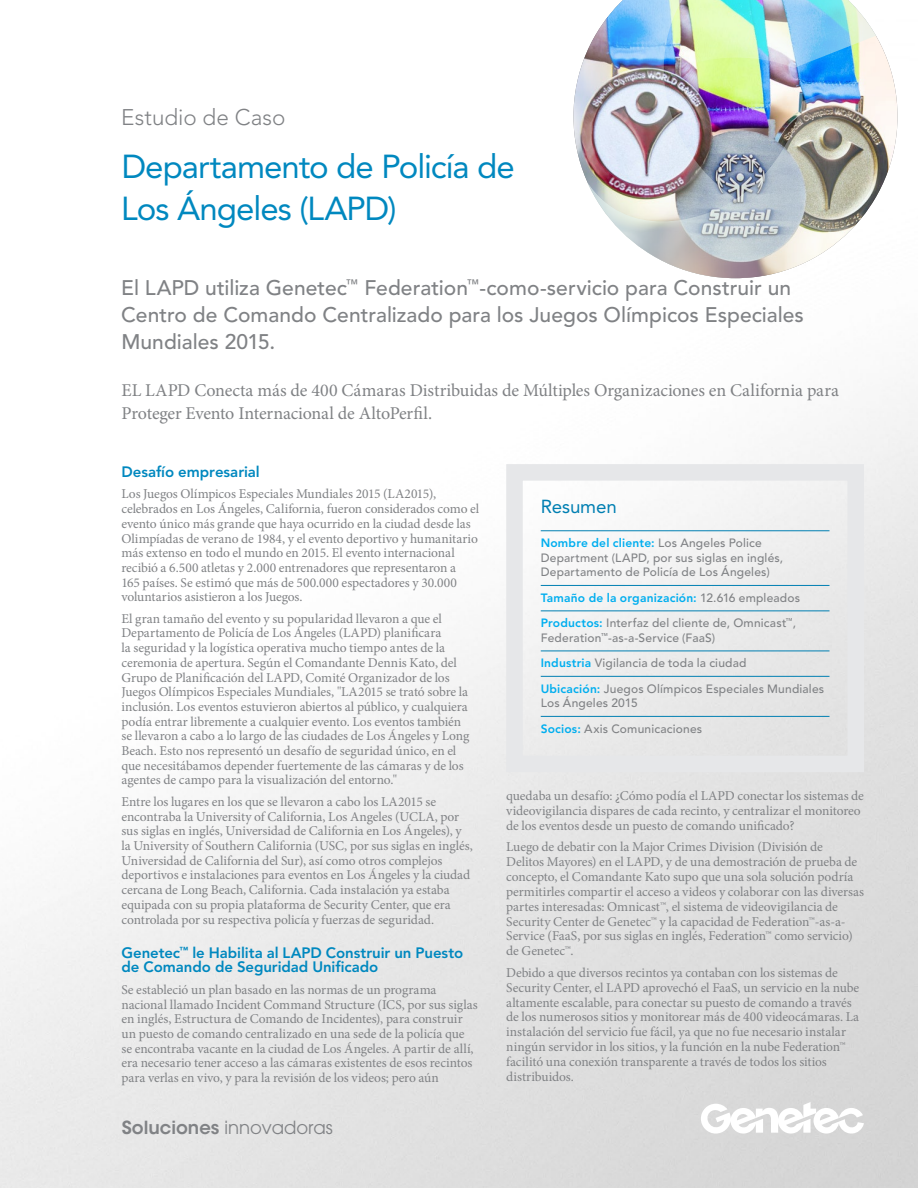
<style>
.page{position:relative;width:918px;height:1188px;background:#fff}
.page>*{position:absolute;margin:0;border:0;box-sizing:border-box;transform-origin:0 0}
.Main_Title{font:33px/42px "Avenir LT Std";letter-spacing:-.03em;color:#0088bf}
.Document_Type{font:300 22.5px "Avenir LT Std";color:#808285}
.Main_Title-2{font:500 21px/27px "Avenir LT Std";color:#808285}
.Box_Title{font:18.75px "Avenir LT Std";letter-spacing:-.005em;color:#007fb2}
.Intro_Text{font:18px/22.5px "Minion Pro";letter-spacing:-.005em;color:#808285}
.t1{font:18px "ITC Avant Garde Std";color:#808285}
.Subheading{font:800 15px/14.7px "Avenir LT Std";letter-spacing:-.005em;color:#0088bf}
.Body_Text{font:13.5px/14.7px "Minion Pro";letter-spacing:-.005em;color:#808285}
.Box_List_text{font:500 12px/14.7px "Avenir LT Std";letter-spacing:.015em;color:#808285}
.Box_List_text-2{font:800 12px "Avenir LT Std";letter-spacing:.015em;color:#00aeef}
.s1{font-weight:600}
.s2{font-weight:800;color:#00aeef}
.s3{font-weight:500;color:#808285}
</style>
<div class="page">
<img style="left:0;top:105px;width:918px;height:1083px">
<svg style="left:701px;top:1102px;width:163px;height:32px"></svg>
<hr style="left:541px;top:531px;width:289px;height:1px;background:#007fb2">
<hr style="left:541px;top:585px;width:289px;height:1px;background:#007fb2">
<hr style="left:541px;top:611px;width:289px;height:1px;background:#007fb2">
<hr style="left:541px;top:651px;width:289px;height:1px;background:#007fb2">
<hr style="left:541px;top:676px;width:289px;height:1px;background:#007fb2">
<hr style="left:541px;top:716px;width:289px;height:1px;background:#007fb2">
<div style="left:506px;top:464px;width:358px;height:308px;border:16px solid #e6e7e9"></div>
<img style="left:753px;top:0;width:123px;height:67px">
<img style="left:555px;top:0;width:198px;height:240px">
<img style="left:587px;top:67px;width:310px;height:231px">
<p class="Document_Type" style="left:121px;top:104px;width:166px">Estudio de Caso</p>
<p class="Main_Title" style="left:121px;top:145px;width:395px">Departamento de Policía de<br>Los Ángeles (LAPD)</p>
<p class="Main_Title-2" style="left:121px;top:275px;width:684px">El LAPD utiliza Genetec<sup>™</sup> Federation<sup>™</sup>-como-servicio para Construir un<br>Centro de Comando Centralizado para los Juegos Olímpicos Especiales<br>Mundiales 2015.</p>
<p class="Intro_Text" style="left:122px;top:379px;width:719px">EL LAPD Conecta más de 400 Cámaras Distribuidas de Múltiples Organizaciones en California para<br>Proteger Evento Internacional de AltoPerfil.</p>
<p class="Subheading" style="left:122px;top:464px;width:140px">Desafío empresarial</p>
<p class="Body_Text" style="left:122px;top:487px;width:359px">Los Juegos Olímpicos Especiales Mundiales 2015 (LA2015), celebrados en Los Ángeles, California, fueron considerados como el evento único más grande que haya ocurrido en la ciudad desde las Olimpíadas de verano de 1984, y el evento deportivo y humanitario más extenso en todo el mundo en 2015. El evento internacional recibió a 6.500 atletas y 2.000 entrenadores que representaron a<br>165 países. Se estimó que más de 500.000 espectadores y 30.000 voluntarios asistieron a los Juegos.</p>
<p class="Body_Text" style="left:122px;top:611px;width:349px">El gran tamaño del evento y su popularidad llevaron a que el Departamento de Policía de Los Ángeles (LAPD) planificara<br>la seguridad y la logística operativa mucho tiempo antes de la ceremonia de apertura. Según el Comandante Dennis Kato, del Grupo de Planificación del LAPD, Comité Organizador de los Juegos Olímpicos Especiales Mundiales, "LA2015 se trató sobre la inclusión. Los eventos estuvieron abiertos al público, y cualquiera podía entrar libremente a cualquier evento. Los eventos también se llevaron a cabo a lo largo de las ciudades de Los Ángeles y Long Beach. Esto nos representó un desafío de seguridad único, en el que necesitábamos depender fuertemente de las cámaras y de los agentes de campo para la visualización del entorno."</p>
<p class="Body_Text" style="left:122px;top:794px;width:353px">Entre los lugares en los que se llevaron a cabo los LA2015 se encontraba la University of California, Los Angeles (UCLA, por sus siglas en inglés, Universidad de California en Los Ángeles), y la University of Southern California (USC, por sus siglas en inglés, Universidad de California del Sur), así como otros complejos deportivos e instalaciones para eventos en Los Ángeles y la ciudad cercana de Long Beach, California. Cada instalación ya estaba equipada con su propia plataforma de Security Center, que era controlada por su respectiva policía y fuerzas de seguridad.</p>
<p class="Subheading" style="left:122px;top:945px;width:343px">Genetec<sup>™</sup> le Habilita al LAPD Construir un Puesto de Comando de Seguridad Unificado</p>
<p class="Body_Text" style="left:122px;top:982px;width:358px">Se estableció un plan basado en las normas de un programa nacional llamado Incident Command Structure (ICS, por sus siglas en inglés, Estructura de Comando de Incidentes), para construir un puesto de comando centralizado en una sede de la policía que se encontraba vacante en la ciudad de Los Ángeles. A partir de allí, era necesario tener acceso a las cámaras existentes de esos recintos para verlas en vivo, y para la revisión de los videos; pero aún</p>
<p class="t1" style="left:122px;top:1116px;width:213px"><span class="s1">Soluciones</span> innovadoras</p>
<p class="Box_Title" style="left:541px;top:495px;width:78px">Resumen</p>
<p class="Box_List_text" style="left:541px;top:536px;width:244px"><span class="s2">Nombre del cliente:</span> Los Angeles Police<br>Department (LAPD, por sus siglas en inglés,<br>Departamento de Policía de Los Ángeles)</p>
<p class="Box_List_text-2" style="left:541px;top:591px;width:261px">Tamaño de la organización: <span class="s3">12.616 empleados</span></p>
<p class="Box_List_text" style="left:541px;top:616px;width:257px"><span class="s2">Productos:</span> Interfaz del cliente de, Omnicast<sup>™</sup>,<br>Federation<sup>™</sup>-as-a-Service (FaaS)</p>
<p class="Box_List_text" style="left:541px;top:656px;width:207px"><span class="s2">Industria</span> Vigilancia de toda la ciudad</p>
<p class="Box_List_text" style="left:541px;top:682px;width:285px"><span class="s2">Ubicación:</span> Juegos Olímpicos Especiales Mundiales<br>Los Ángeles 2015</p>
<p class="Box_List_text" style="left:541px;top:722px;width:163px"><span class="s2">Socios:</span> Axis Comunicaciones</p>
<p class="Body_Text" style="left:506px;top:788px;width:359px">quedaba un desafío: ¿Cómo podía el LAPD conectar los sistemas de videovigilancia dispares de cada recinto, y centralizar el monitoreo de los eventos desde un puesto de comando unificado?</p>
<p class="Body_Text" style="left:506px;top:840px;width:359px">Luego de debatir con la Major Crimes Division (División de Delitos Mayores) en el LAPD, y de una demostración de prueba de concepto, el Comandante Kato supo que una sola solución podría permitirles compartir el acceso a videos y colaborar con las diversas partes interesadas: Omnicast™, el sistema de videovigilancia de Security Center de Genetec™ y la capacidad de Federation™-as-a-Service (FaaS, por sus siglas en inglés, Federation™ como servicio) de Genetec™.</p>
<p class="Body_Text" style="left:506px;top:965px;width:355px">Debido a que diversos recintos ya contaban con los sistemas de Security Center, el LAPD aprovechó el FaaS, un servicio en la nube altamente escalable, para conectar su puesto de comando a través de los numerosos sitios y monitorear más de 400 videocámaras. La instalación del servicio fue fácil, ya que no fue necesario instalar ningún servidor in los sitios, y la función en la nube Federation™ facilitó una conexión transparente a través de todos los sitios distribuidos.</p>
</div>
